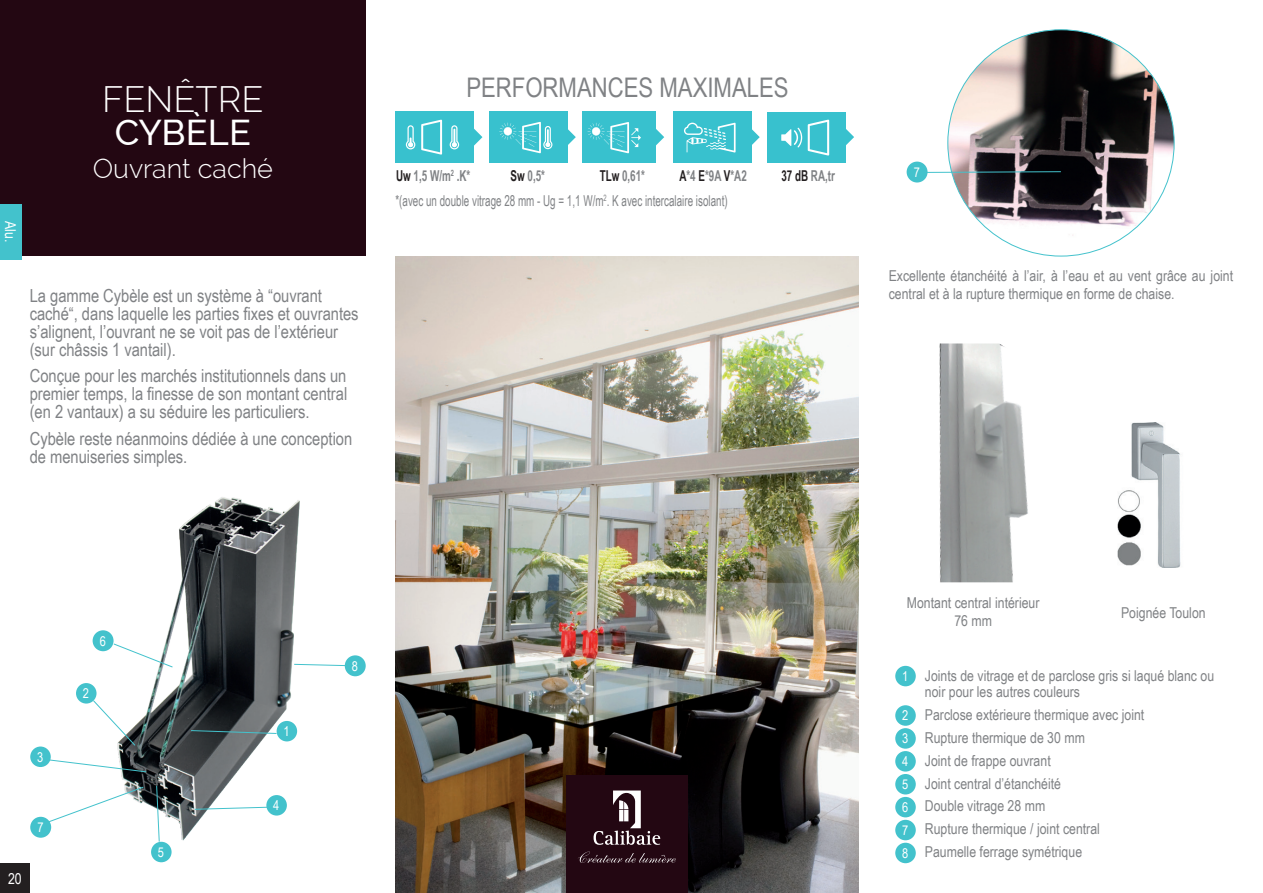
<style>
.page{position:relative;width:1263px;height:893px;background:#fff}
.page>*{position:absolute;margin:0;border:0;box-sizing:border-box;transform-origin:0 0}
.t1{font:300 36px "Raleway";color:#fff}
.t2{font:500 36px "Raleway";color:#fff}
.t3{font:27px "Arial Narrow";color:#808285}
.t4{font:300 27px "Raleway";color:#fff}
.t5{font:18px/18px "Arial Narrow";color:#808285}
.t6{font:15px/22.8px "Arial Narrow";color:#808285}
.t7{font:15px "Arial Narrow";color:#808285;scale:.8 1}
.t8{font:700 15px "Arial Narrow";color:#808285;scale:.8 1}
.t9{font:15px "Arial Narrow";color:#fff}
.t10{font:13.5px "Arial Narrow";color:#fff}
.s1{color:#231f20}
</style>
<div class="page">
<div style="left:0;top:863px;width:30px;height:30px;background:#231f20"></div>
<div style="left:0;top:0;width:366px;height:256px;background:#230712"></div>
<img style="left:395px;top:256px;width:464px;height:637px">
<div style="left:895px;top:666px;width:21px;height:20px;background:#43c2cc;border-radius:50%"></div>
<div style="left:895px;top:705px;width:21px;height:21px;background:#43c2cc;border-radius:50%"></div>
<div style="left:895px;top:774px;width:21px;height:20px;background:#43c2cc;border-radius:50%"></div>
<div style="left:895px;top:843px;width:21px;height:20px;background:#43c2cc;border-radius:50%"></div>
<div style="left:895px;top:728px;width:21px;height:21px;background:#43c2cc;border-radius:50%"></div>
<div style="left:895px;top:797px;width:21px;height:20px;background:#43c2cc;border-radius:50%"></div>
<div style="left:895px;top:751px;width:21px;height:21px;background:#43c2cc;border-radius:50%"></div>
<div style="left:895px;top:820px;width:21px;height:20px;background:#43c2cc;border-radius:50%"></div>
<div style="left:673px;top:112px;width:78px;height:51px;background:#38c1ce"></div>
<svg style="left:751px;top:128px;width:9px;height:18px"></svg>
<svg style="left:684px;top:123px;width:52px;height:30px"></svg>
<div style="left:767px;top:112px;width:79px;height:51px;background:#38c1ce"></div>
<svg style="left:846px;top:129px;width:8px;height:16px"></svg>
<svg style="left:808px;top:120px;width:21px;height:36px"></svg>
<svg style="left:781px;top:128px;width:21px;height:19px"></svg>
<div style="left:489px;top:112px;width:78px;height:51px;background:#38c1ce"></div>
<svg style="left:567px;top:128px;width:9px;height:18px"></svg>
<svg style="left:499px;top:122px;width:53px;height:31px"></svg>
<div style="left:582px;top:112px;width:74px;height:51px;background:#38c1ce"></div>
<svg style="left:656px;top:129px;width:8px;height:17px"></svg>
<svg style="left:587px;top:122px;width:54px;height:31px"></svg>
<div style="left:395px;top:112px;width:79px;height:51px;background:#38c1ce"></div>
<svg style="left:474px;top:128px;width:8px;height:18px"></svg>
<svg style="left:421px;top:120px;width:21px;height:35px"></svg>
<svg style="left:450px;top:125px;width:9px;height:24px"></svg>
<svg style="left:406px;top:125px;width:9px;height:24px"></svg>
<img style="left:855px;top:343px;width:173px;height:239px">
<div style="left:907px;top:162px;width:20px;height:21px;background:#43c2cc;border-radius:50%"></div>
<div style="left:566px;top:775px;width:122px;height:118px;background:#230712"></div>
<svg style="left:593px;top:790px;width:67px;height:55px"></svg>
<svg style="left:578px;top:851px;width:98px;height:12px"></svg>
<div style="left:0;top:204px;width:21px;height:55px;background:#43c2cc"></div>
<img style="left:92px;top:497px;width:265px;height:366px">
<svg style="left:93px;top:700px;width:42px;height:46px"></svg>
<svg style="left:191px;top:730px;width:86px;height:4px"></svg>
<div style="left:277px;top:721px;width:20px;height:20px;background:#43c2cc;border-radius:50%"></div>
<div style="left:266px;top:795px;width:21px;height:21px;background:#43c2cc;border-radius:50%"></div>
<div style="left:76px;top:683px;width:21px;height:21px;background:#43c2cc;border-radius:50%"></div>
<div style="left:93px;top:630px;width:21px;height:21px;background:#43c2cc;border-radius:50%"></div>
<svg style="left:113px;top:643px;width:60px;height:24px"></svg>
<svg style="left:47px;top:759px;width:100px;height:13px"></svg>
<div style="left:30px;top:746px;width:21px;height:21px;background:#43c2cc;border-radius:50%"></div>
<svg style="left:194px;top:807px;width:74px;height:3px"></svg>
<svg style="left:156px;top:785px;width:4px;height:57px"></svg>
<div style="left:151px;top:842px;width:21px;height:20px;background:#43c2cc;border-radius:50%"></div>
<svg style="left:294px;top:664px;width:51px;height:2px"></svg>
<div style="left:345px;top:655px;width:21px;height:21px;background:#43c2cc;border-radius:50%"></div>
<svg style="left:47px;top:787px;width:97px;height:36px"></svg>
<div style="left:30px;top:817px;width:21px;height:21px;background:#43c2cc;border-radius:50%"></div>
<img style="left:948px;top:30px;width:226px;height:226px;border-radius:113px">
<svg style="left:927px;top:171px;width:135px;height:2px"></svg>
<img style="left:1117px;top:422px;width:64px;height:145px">
<p class="t9" style="left:21px;top:221px;width:23px;rotate:90deg">Alu.</p>
<h1 class="t1" style="left:102px;top:78px;width:163px">FENÊTRE</h1>
<h1 class="t2" style="left:115px;top:111px;width:138px">CYBÈLE</h1>
<h2 class="t4" style="left:93px;top:153px;width:182px">Ouvrant caché</h2>
<p class="t5" style="left:30px;top:286px;width:330px">La gamme Cybèle est un système à “ouvrant caché“, dans laquelle les parties fixes et ouvrantes s’alignent, l’ouvrant ne se voit pas de l’extérieur (sur châssis 1 vantail).</p>
<p class="t5" style="left:30px;top:366px;width:319px;text-align:justify">Conçue pour les marchés institutionnels dans un premier temps, la finesse de son montant central (en 2 vantaux) a su séduire les particuliers.</p>
<p class="t5" style="left:30px;top:428px;width:324px">Cybèle reste néanmoins dédiée à une conception de menuiseries simples.</p>
<h2 class="t3" style="left:466px;top:67px;width:324px">PERFORMANCES MAXIMALES</h2>
<p class="t8" style="left:396px;top:164px;width:94px"><span class="s1">Uw</span> 1,5 W/m<sup>2</sup> .K*</p>
<p class="t8" style="left:511px;top:164px;width:45px"><span class="s1">Sw</span> 0,5*</p>
<p class="t8" style="left:600px;top:164px;width:58px"><span class="s1">TLw</span> 0,61*</p>
<p class="t8" style="left:679px;top:164px;width:86px"><span class="s1">A</span>*4 <span class="s1">E</span>*9A <span class="s1">V</span>*A2</p>
<p class="t8" style="left:781px;top:164px;width:68px"><span class="s1">37 dB</span> RA,tr</p>
<p class="t7" style="left:395px;top:190px;width:417px">*(avec un double vitrage 28 mm - Ug = 1,1 W/m<sup>2</sup>. K avec intercalaire isolant)</p>
<p class="t10" style="left:37px;top:747px;width:8px">3</p>
<p class="t9" style="left:8px;top:867px;width:15px">20</p>
<p class="t10" style="left:37px;top:817px;width:8px">7</p>
<p class="t10" style="left:100px;top:631px;width:8px">6</p>
<p class="t10" style="left:83px;top:684px;width:8px">2</p>
<p class="t10" style="left:158px;top:842px;width:8px">5</p>
<p class="t10" style="left:283px;top:721px;width:8px">1</p>
<p class="t10" style="left:273px;top:796px;width:8px">4</p>
<p class="t10" style="left:352px;top:656px;width:8px">8</p>
<p class="t10" style="left:914px;top:162px;width:8px">7</p>
<p class="t6" style="left:889px;top:266px;width:346px;line-height:18px">Excellente étanchéité à l’air, à l’eau et au vent grâce au joint central et à la rupture thermique en forme de chaise.</p>
<p class="t6" style="left:907px;top:593px;width:134px;line-height:18px;text-align:center">Montant central intérieur<br>76 mm</p>
<p class="t6" style="left:1121px;top:601px;width:86px">Poignée Toulon</p>
<p class="t10" style="left:902px;top:666px;width:8px">1</p>
<p class="t10" style="left:902px;top:706px;width:8px">2</p>
<p class="t10" style="left:902px;top:729px;width:8px">3</p>
<p class="t10" style="left:902px;top:752px;width:8px">4</p>
<p class="t10" style="left:902px;top:774px;width:8px">5</p>
<p class="t10" style="left:902px;top:797px;width:8px">6</p>
<p class="t10" style="left:902px;top:820px;width:8px">7</p>
<p class="t10" style="left:902px;top:843px;width:8px">8</p>
<p class="t6" style="left:925px;top:666px;width:291px;line-height:16.5px">Joints de vitrage et de parclose gris si laqué blanc ou noir pour les autres couleurs</p>
<p class="t6" style="left:925px;top:703px;width:221px">Parclose extérieure thermique avec joint<br>Rupture thermique de 30 mm<br>Joint de frappe ouvrant<br>Joint central d’étanchéité<br>Double vitrage 28 mm<br>Rupture thermique / joint central<br>Paumelle ferrage symétrique</p>
</div>
